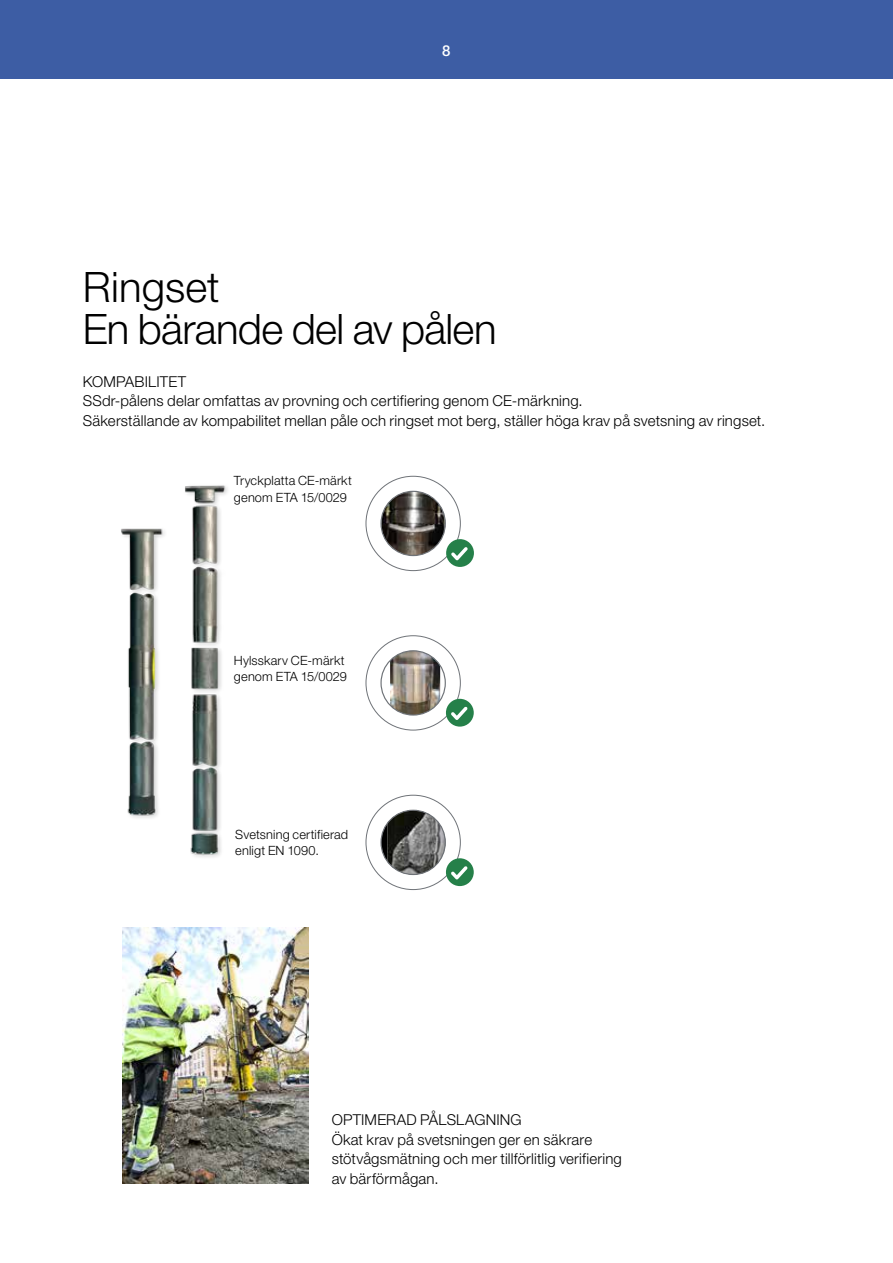
<style>
.page{position:relative;width:893px;height:1263px;background:#fff}
.page>*{position:absolute;margin:0;border:0;box-sizing:border-box;transform-origin:0 0}
.t1{font:300 42px/42px "Helvetica Neue LT Pro";letter-spacing:-.015em;color:#000}
.t2{font:300 15px/19.5px "Helvetica Neue LT Pro";letter-spacing:.01em;color:#000}
.t3{font:500 15px "Helvetica Neue LT Pro";color:#fff}
.t4{font:300 12.75px/16.6px "Helvetica Neue LT Pro";letter-spacing:.015em;color:#000}
</style>
<div class="page">
<div style="left:0;top:0;width:893px;height:79px;background:#3d5da4"></div>
<img style="left:121px;top:485px;width:107px;height:373px">
<img style="left:122px;top:927px;width:187px;height:257px">
<img style="left:390px;top:651px;width:50px;height:63px">
<div style="left:380px;top:650px;width:66px;height:66px;border:1px solid #6f7378;border-radius:50%"></div>
<svg style="left:446px;top:699px;width:28px;height:28px"></svg>
<svg style="left:381px;top:810px;width:64px;height:64px"></svg>
<img style="left:387px;top:810px;width:58px;height:64px">
<div style="left:380px;top:810px;width:66px;height:65px;border:1px solid #6f7378;border-radius:50%"></div>
<svg style="left:446px;top:858px;width:28px;height:28px"></svg>
<img style="left:381px;top:491px;width:64px;height:64px;border-radius:32px">
<div style="left:380px;top:491px;width:66px;height:65px;border:1px solid #6f7378;border-radius:50%"></div>
<svg style="left:446px;top:539px;width:28px;height:28px"></svg>
<p class="t3" style="left:442px;top:41px;width:10px">8</p>
<h1 class="t1" style="left:83px;top:265px;width:415px">Ringset<br>En bärande del av pålen</h1>
<p class="t2" style="left:83px;top:371px;width:684px">KOMPABILITET<br>SSdr-pålens delar omfattas av provning och certifiering genom CE-märkning.<br>Säkerställande av kompabilitet mellan påle och ringset mot berg, ställer höga krav på svetsning av ringset.</p>
<p class="t4" style="left:234px;top:472px;width:120px">Tryckplatta CE-märkt genom ETA 15/0029</p>
<p class="t4" style="left:234px;top:651px;width:115px">Hylsskarv CE-märkt genom ETA 15/0029</p>
<p class="t4" style="left:235px;top:825px;width:115px">Svetsning certifierad enligt EN 1090.</p>
<p class="t2" style="left:332px;top:1110px;width:292px">OPTIMERAD PÅLSLAGNING<br>Ökat krav på svetsningen ger en säkrare stötvågsmätning och mer tillförlitlig verifiering av bärförmågan.</p>
</div>
